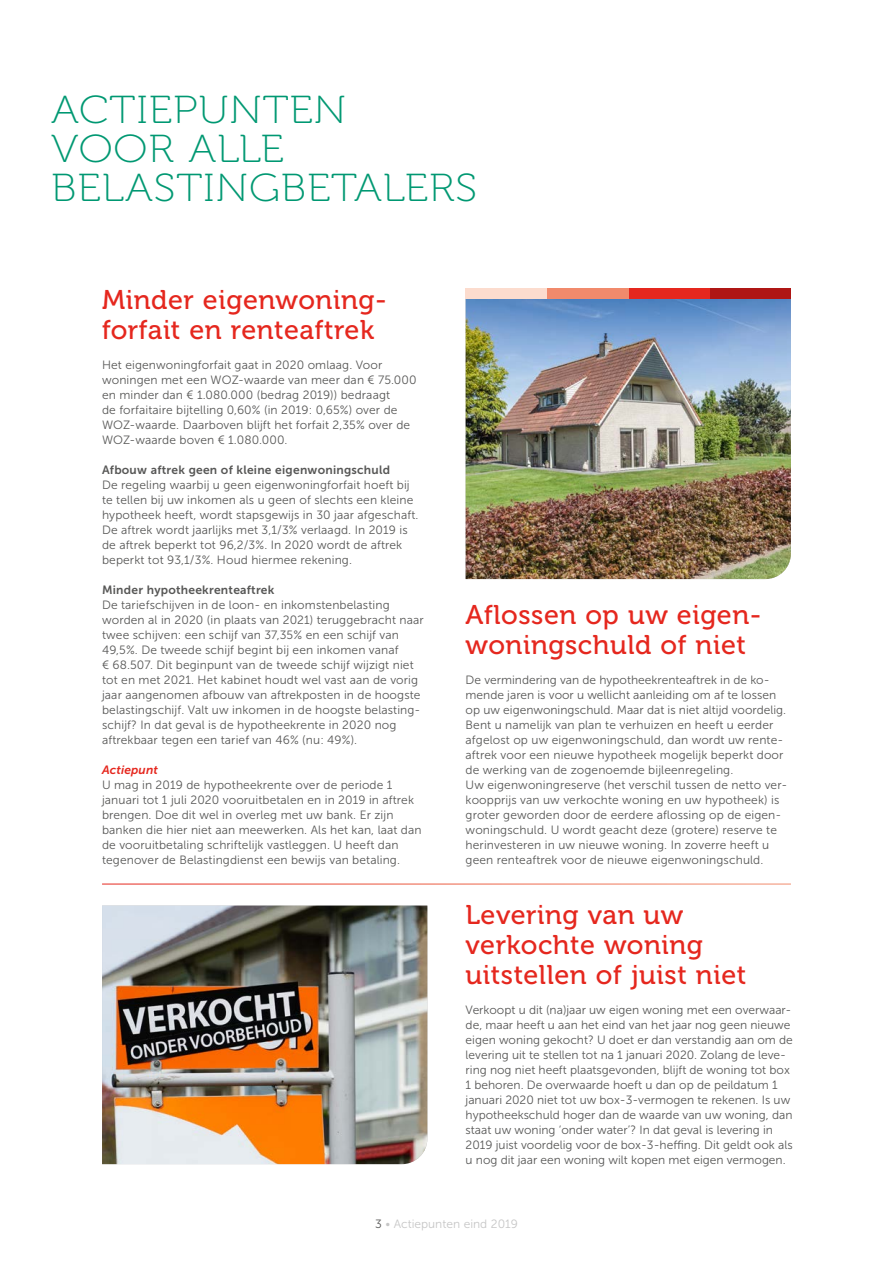
<style>
.page{position:relative;width:893px;height:1263px;background:#fff}
.page>*{position:absolute;margin:0;border:0;box-sizing:border-box;transform-origin:0 0}
.t1{font:39px/39px "Museo 100";letter-spacing:.02em;color:#009872;scale:1.1 1}
.t2{font:27px/30px "Museo 500";letter-spacing:.02em;color:#e5271e}
.t3{font:12px/15px "Museo Sans 300";letter-spacing:.01em;color:#575756}
.t4{font:12px "Museo Sans 700";letter-spacing:.02em;color:#575756}
.t5{font:12px "Museo Sans 300";color:#c6c6c6}
.t6{font:italic 12px "Museo Sans 700";letter-spacing:.01em;color:#e5271e}
.s1{color:#575756}
</style>
<div class="page">
<img style="left:466px;top:299px;width:325px;height:280px">
<div style="left:710px;top:289px;width:81px;height:10px;background:#af1615"></div>
<div style="left:628px;top:289px;width:82px;height:10px;background:#e5271e"></div>
<div style="left:547px;top:289px;width:81px;height:10px;background:#f18a6c"></div>
<div style="left:466px;top:289px;width:81px;height:10px;background:#fcdcce"></div>
<img style="left:102px;top:905px;width:325px;height:259px">
<h1 class="t1" style="left:51px;top:91px;width:389px">ACTIEPUNTEN<br>VOOR ALLE<br>BELASTINGBETALERS</h1>
<h2 class="t2" style="left:102px;top:285px;width:286px">Minder eigenwoning&shy;forfait en renteaftrek</h2>
<p class="t3" style="left:102px;top:357px;width:316px">Het eigenwoningforfait gaat in 2020 omlaag. Voor woningen met een WOZ-waarde van meer dan € 75.000 en minder dan € 1.080.000 (bedrag 2019)) bedraagt<br>de forfaitaire bijtelling 0,60% (in 2019: 0,65%) over de WOZ-waarde. Daarboven blijft het forfait 2,35% over de WOZ-waarde boven € 1.080.000.</p>
<p class="t4" style="left:102px;top:463px;width:290px">Afbouw aftrek geen of kleine eigenwoningschuld</p>
<p class="t3" style="left:102px;top:477px;width:318px">De regeling waarbij u geen eigenwoningforfait hoeft bij te tellen bij uw inkomen als u geen of slechts een kleine hypotheek heeft, wordt stapsgewijs in 30 jaar afgeschaft.<br>De aftrek wordt jaarlijks met 3,1/3% verlaagd. In 2019 is de aftrek beperkt tot 96,2/3%. In 2020 wordt de aftrek beperkt tot 93,1/3%. Houd hiermee rekening.</p>
<p class="t4" style="left:102px;top:583px;width:174px">Minder hypotheekrenteaftrek</p>
<p class="t3" style="left:102px;top:597px;width:323px">De tariefschijven in de loon- en inkomstenbelasting worden al in 2020 (in plaats van 2021) teruggebracht naar twee schijven: een schijf van 37,35% en een schijf van 49,5%. De tweede schijf begint bij een inkomen vanaf<br>€ 68.507. Dit beginpunt van de tweede schijf wijzigt niet tot en met 2021. Het kabinet houdt wel vast aan de vorig jaar aangenomen afbouw van aftrekposten in de hoogste belastingschijf. Valt uw inkomen in de hoogste belasting&shy;schijf? In dat geval is de hypotheekrente in 2020 nog aftrekbaar tegen een tarief van 46% (nu: 49%).</p>
<p class="t6" style="left:102px;top:763px;width:57px">Actiepunt</p>
<p class="t3" style="left:102px;top:777px;width:321px">U mag in 2019 de hypotheekrente over de periode 1 januari tot 1 juli 2020 vooruitbetalen en in 2019 in aftrek brengen. Doe dit wel in overleg met uw bank. Er zijn banken die hier niet aan meewerken. Als het kan, laat dan de vooruitbetaling schriftelijk vastleggen. U heeft dan tegenover de Belastingdienst een bewijs van betaling.</p>
<h2 class="t2" style="left:466px;top:600px;width:297px">Aflossen op uw eigen&shy;woningschuld of niet</h2>
<p class="t3" style="left:466px;top:672px;width:323px">De vermindering van de hypotheekrenteaftrek in de ko&shy;mende jaren is voor u wellicht aanleiding om af te lossen op uw eigenwoningschuld. Maar dat is niet altijd voordelig.<br>Bent u namelijk van plan te verhuizen en heeft u eerder afgelost op uw eigenwoningschuld, dan wordt uw rente&shy;aftrek voor een nieuwe hypotheek mogelijk beperkt door de werking van de zogenoemde bijleenregeling.<br>Uw eigenwoningreserve (het verschil tussen de netto ver&shy;koopprijs van uw verkochte woning en uw hypotheek) is groter geworden door de eerdere aflossing op de eigen&shy;woningschuld. U wordt geacht deze (grotere) reserve te herinvesteren in uw nieuwe woning. In zoverre heeft u geen renteaftrek voor de nieuwe eigenwoningschuld.</p>
<h2 class="t2" style="left:466px;top:900px;width:282px">Levering van uw verkochte woning uitstellen of juist niet</h2>
<p class="t3" style="left:466px;top:1002px;width:329px">Verkoopt u dit (na)jaar uw eigen woning met een overwaar&shy;de, maar heeft u aan het eind van het jaar nog geen nieuwe eigen woning gekocht? U doet er dan verstandig aan om de levering uit te stellen tot na 1 januari 2020. Zolang de leve&shy;ring nog niet heeft plaatsgevonden, blijft de woning tot box 1 behoren. De overwaarde hoeft u dan op de peildatum 1 januari 2020 niet tot uw box-3-vermogen te rekenen. Is uw hypotheekschuld hoger dan de waarde van uw woning, dan staat uw woning ‘onder water’? In dat geval is levering in 2019 juist voordelig voor de box-3-heffing. Dit geldt ook als u nog dit jaar een woning wilt kopen met eigen vermogen.</p>
<p class="t5" style="left:375px;top:1218px;width:144px"><span class="s1">3</span> • Actiepunten eind 2019</p>
</div>
